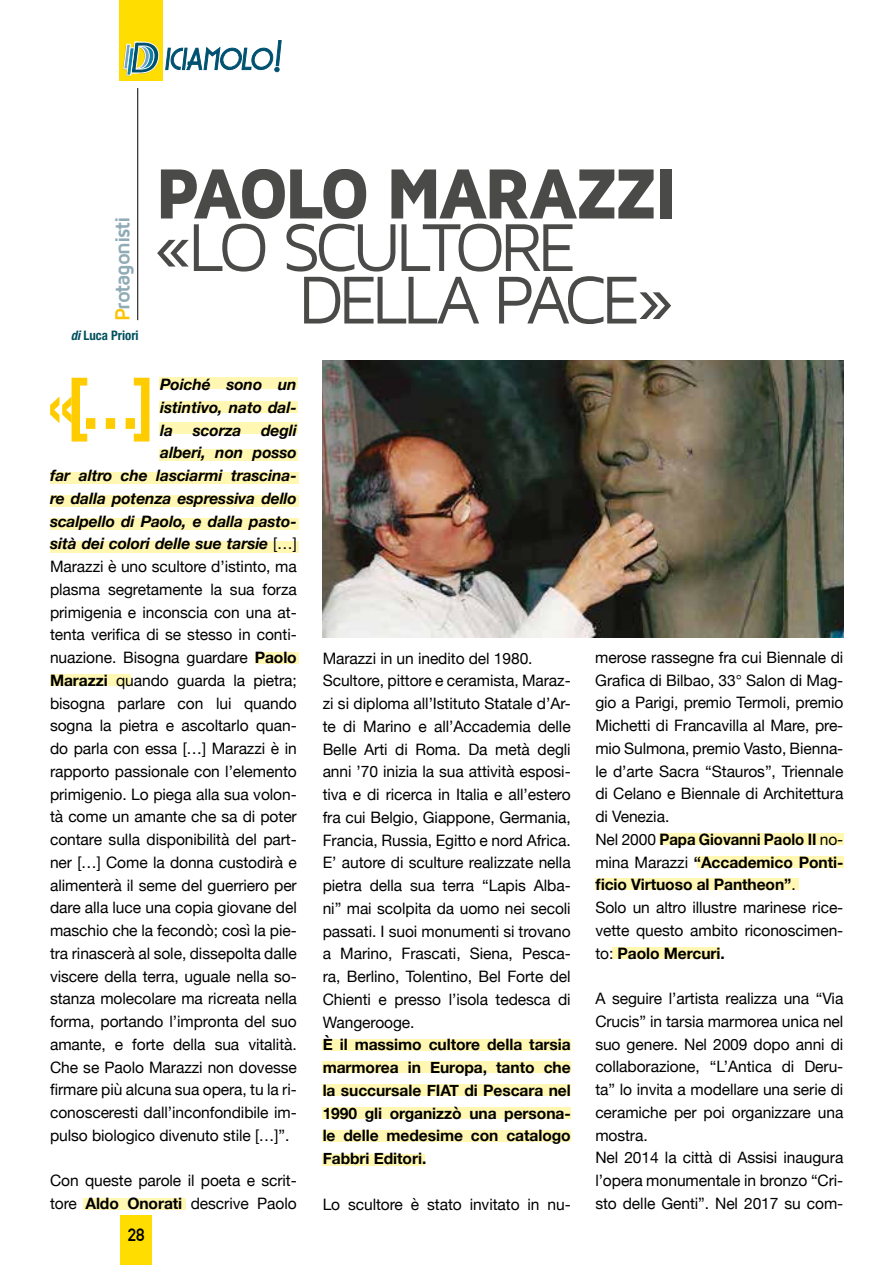
<style>
.page{position:relative;width:893px;height:1265px;background:#fff}
.page>*{position:absolute;margin:0;border:0;box-sizing:border-box;transform-origin:0 0}
.t1{font:900 73.5px "Maven Pro";letter-spacing:-.065em;color:#4a4a49;scale:.93 1}
.t2{font:70px/52.5px "Maven Pro";letter-spacing:-.09em;color:#4a4a49}
.t3{font:700 70px "Helvetica Neue";color:#fc0;scale:.85 1}
.t4{font:700 21px "Maven Pro";letter-spacing:-.065em;color:#8fabb6}
.t5{font:700 17.5px "DIN Alternate";color:#000}
.t6{font:15.75px/22.8px "Helvetica Neue";letter-spacing:-.005em;color:#000}
.t7{font:italic 700 15.75px/22.8px "Helvetica Neue";letter-spacing:-.005em;color:#000;text-align:justify}
.t8{font:700 15.75px/22.8px "Helvetica Neue";letter-spacing:-.005em;color:#000;text-align:justify}
.t9{font:700 condensed 13.12px "Helvetica Neue";color:#00515e}
.s1{color:#fdc300}
.s2{font-style:italic}
.s3{font-weight:400;font-style:normal}
.s4{font-weight:700}
</style>
<div class="page">
<div style="left:659px;top:833px;width:184px;height:12px;background:#fff7b2"></div>
<hr style="left:137px;top:88px;width:1px;height:232px;background:#000">
<div style="left:119px;top:0;width:43px;height:81px;background:#fd0"></div>
<img style="left:323px;top:361px;width:520px;height:277px">
<div style="left:120px;top:1215px;width:31px;height:50px;background:#fd0"></div>
<svg style="left:123px;top:40px;width:159px;height:36px"></svg>
<div style="left:50px;top:495px;width:248px;height:11px;background:#fff7b2"></div>
<div style="left:50px;top:541px;width:248px;height:11px;background:#fff7b2"></div>
<div style="left:50px;top:674px;width:81px;height:11px;background:#fff7b2"></div>
<div style="left:83px;top:1198px;width:103px;height:12px;background:#fff7b2"></div>
<div style="left:323px;top:1154px;width:102px;height:12px;background:#fff7b2"></div>
<div style="left:323px;top:1131px;width:248px;height:11px;background:#fff7b2"></div>
<div style="left:323px;top:1107px;width:248px;height:11px;background:#fff7b2"></div>
<div style="left:323px;top:1084px;width:248px;height:12px;background:#fff7b2"></div>
<div style="left:323px;top:1062px;width:248px;height:11px;background:#fff7b2"></div>
<div style="left:323px;top:1039px;width:248px;height:12px;background:#fff7b2"></div>
<div style="left:612px;top:947px;width:107px;height:11px;background:#fff7b2"></div>
<div style="left:595px;top:879px;width:204px;height:11px;background:#fff7b2"></div>
<div style="left:697px;top:857px;width:146px;height:11px;background:#fff7b2"></div>
<div style="left:255px;top:652px;width:43px;height:11px;background:#fff7b2"></div>
<div style="left:50px;top:472px;width:248px;height:11px;background:#fff7b2"></div>
<div style="left:159px;top:449px;width:139px;height:11px;background:#fff7b2"></div>
<div style="left:159px;top:422px;width:139px;height:12px;background:#fff7b2"></div>
<div style="left:159px;top:402px;width:139px;height:11px;background:#fff7b2"></div>
<div style="left:159px;top:377px;width:139px;height:12px;background:#fff7b2"></div>
<div style="left:50px;top:518px;width:248px;height:11px;background:#fff7b2"></div>
<h3 class="t4" style="left:111px;top:321px;width:107px;rotate:-90deg"><span class="s1">P</span>rotagonisti</h3>
<p class="t9" style="left:71px;top:327px;width:69px"><span class="s2">di</span> Luca Priori</p>
<h1 class="t1" style="left:155px;top:154px;width:564px">PAOLO MARAZZI</h1>
<h2 class="t2" style="left:298px;top:222px;width:377px;text-indent:-143px">«LO SCULTORE<br>DELLA PACE»</h2>
<h2 class="t3" style="left:48px;top:349px;width:126px">«[…]</h2>
<p class="t7" style="left:160px;top:374px;width:138px">Poiché sono un istintivo, nato dal&shy;la</p>
<p class="t7" style="left:193px;top:419px;width:50px">scorza</p>
<p class="t7" style="left:261px;top:419px;width:37px">degli</p>
<p class="t7" style="left:160px;top:442px;width:138px">alberi, non posso</p>
<p class="t7" style="left:50px;top:465px;width:248px">far altro che lasciarmi trascina-</p>
<p class="t7" style="left:50px;top:487px;width:248px">re dalla potenza espressiva dello</p>
<p class="t7" style="left:50px;top:510px;width:248px">scalpello di Paolo, e dalla pasto-</p>
<p class="t7" style="left:50px;top:533px;width:248px">sità dei colori delle sue tarsie <span class="s3">[…]</span></p>
<p class="t6" style="left:50px;top:556px;width:248px">Marazzi è uno scultore d’istinto, ma</p>
<p class="t6" style="left:50px;top:579px;width:248px">plasma segretamente la sua forza</p>
<p class="t6" style="left:50px;top:602px;width:248px">primigenia e inconscia con una at-</p>
<p class="t6" style="left:50px;top:624px;width:248px">tenta verifica di se stesso in conti-</p>
<p class="t6" style="left:50px;top:647px;width:248px">nuazione. Bisogna guardare <span class="s4">Paolo</span></p>
<p class="t6" style="left:50px;top:670px;width:248px"><span class="s4">Marazzi</span> quando guarda la pietra;</p>
<p class="t6" style="left:50px;top:693px;width:248px">bisogna parlare con lui quando</p>
<p class="t6" style="left:50px;top:715px;width:248px">sogna la pietra e ascoltarlo quan-</p>
<p class="t6" style="left:50px;top:738px;width:248px">do parla con essa […] Marazzi è in</p>
<p class="t6" style="left:50px;top:761px;width:248px">rapporto passionale con l’elemento</p>
<p class="t6" style="left:50px;top:784px;width:248px">primigenio. Lo piega alla sua volon-</p>
<p class="t6" style="left:50px;top:806px;width:248px">tà come un amante che sa di poter</p>
<p class="t6" style="left:50px;top:829px;width:248px">contare sulla disponibilità del part-</p>
<p class="t6" style="left:50px;top:852px;width:248px">ner […] Come la donna custodirà e</p>
<p class="t6" style="left:50px;top:875px;width:248px">alimenterà il seme del guerriero per</p>
<p class="t6" style="left:50px;top:897px;width:248px">dare alla luce una copia giovane del</p>
<p class="t6" style="left:50px;top:920px;width:248px">maschio che la fecondò; così la pie-</p>
<p class="t6" style="left:50px;top:943px;width:248px">tra rinascerà al sole, dissepolta dalle</p>
<p class="t6" style="left:50px;top:966px;width:248px">viscere della terra, uguale nella so-</p>
<p class="t6" style="left:50px;top:988px;width:248px">stanza molecolare ma ricreata nella</p>
<p class="t6" style="left:50px;top:1011px;width:248px">forma, portando l’impronta del suo</p>
<p class="t6" style="left:50px;top:1034px;width:248px">amante, e forte della sua vitalità.</p>
<p class="t6" style="left:50px;top:1057px;width:248px">Che se Paolo Marazzi non dovesse</p>
<p class="t6" style="left:50px;top:1079px;width:248px">firmare più alcuna sua opera, tu la ri-</p>
<p class="t6" style="left:50px;top:1102px;width:248px">conosceresti dall’inconfondibile im-</p>
<p class="t6" style="left:50px;top:1125px;width:241px">pulso biologico divenuto stile […]”.</p>
<p class="t6" style="left:50px;top:1170px;width:248px">Con queste parole il poeta e scrit&shy;tore <span class="s4">Aldo Onorati</span> descrive Paolo</p>
<p class="t5" style="left:128px;top:1222px;width:18px">28</p>
<p class="t6" style="left:323px;top:648px;width:250px">Marazzi in un inedito del 1980.<br>Scultore, pittore e ceramista, Maraz&shy;zi si diploma all’Istituto Statale d’Ar&shy;te di Marino e all’Accademia delle Belle Arti di Roma. Da metà degli anni ’70 inizia la sua attività esposi&shy;tiva e di ricerca in Italia e all’estero fra cui Belgio, Giappone, Germania, Francia, Russia, Egitto e nord Africa.<br>E’ autore di sculture realizzate nella pietra della sua terra “Lapis Alba&shy;ni” mai scolpita da uomo nei secoli passati. I suoi monumenti si trovano a Marino, Frascati, Siena, Pesca&shy;ra, Berlino, Tolentino, Bel Forte del Chienti e presso l’isola tedesca di Wangerooge.</p>
<p class="t8" style="left:323px;top:1034px;width:250px">È il massimo cultore della tarsia marmorea in Europa, tanto che la succursale FIAT di Pescara nel 1990 gli organizzò una persona&shy;le delle medesime con catalogo Fabbri Editori.</p>
<p class="t6" style="left:323px;top:1194px;width:250px">Lo scultore è stato invitato in nu-</p>
<p class="t6" style="left:595px;top:647px;width:250px">merose rassegne fra cui Biennale di<br>Grafica di Bilbao, 33° Salon di Mag&shy;gio a Parigi, premio Termoli, premio<br>Michetti di Francavilla al Mare, pre&shy;mio Sulmona, premio Vasto, Bienna&shy;le d’arte Sacra “Stauros”, Triennale di Celano e Biennale di Architettura di Venezia.<br>Nel 2000 <span class="s4">Papa Giovanni Paolo II</span> no&shy;mina Marazzi <span class="s4">“Accademico Ponti&shy;ficio Virtuoso al Pantheon”</span>.<br>Solo un altro illustre marinese rice&shy;vette questo ambito riconoscimen&shy;to: <span class="s4">Paolo Mercuri.</span></p>
<p class="t6" style="left:595px;top:988px;width:250px">A seguire l’artista realizza una “Via<br>Crucis” in tarsia marmorea unica nel suo genere. Nel 2009 dopo anni di collaborazione, “L’Antica di Deru&shy;ta” lo invita a modellare una serie di ceramiche per poi organizzare una mostra.<br>Nel 2014 la città di Assisi inaugura l’opera monumentale in bronzo “Cri&shy;sto delle Genti”. Nel 2017 su com-</p>
</div>
